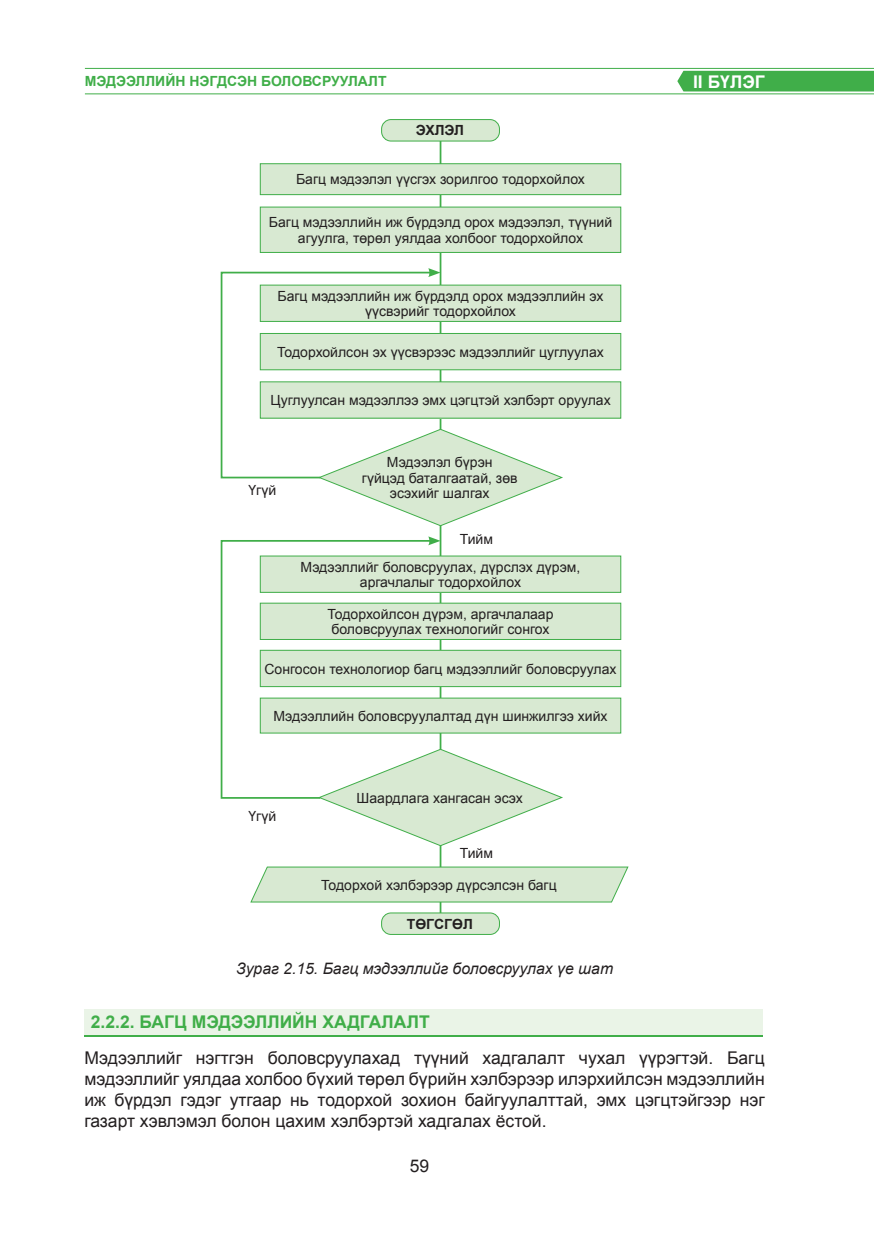
<style>
.page{position:relative;width:874px;height:1241px;background:#fff}
.page>*{position:absolute;margin:0;border:0;box-sizing:border-box;transform-origin:0 0}
.TEXT{font:17.5px/21px "Mogul Arial";color:#231f20;text-align:justify}
.jijig_garchig{font:700 17.5px "Mogul Arial";color:#40ae49}
.t1{font:700 17.5px "Mogul Arial";color:#fff}
.zurag{font:italic 15.75px "Mogul Arial";color:#231f20}
.TEXT-2{font:14px/15.4px "Mogul Arial";color:#231f20;text-align:center}
.t2{font:700 14px "Mogul Arial";color:#40ae49}
.TEXT-3{font:700 14px "Mogul Arial";color:#231f20}
</style>
<div class="page">
<hr style="left:85px;top:68px;width:788px;height:1px;background:#40ae49">
<hr style="left:85px;top:93px;width:788px;height:1px;background:#40ae49">
<div style="left:677px;top:71px;width:196px;height:20px;background:#40ae49"></div>
<hr style="left:439px;top:137px;width:2px;height:785px;background:#40ae49">
<div style="left:381px;top:119px;width:118px;height:22px;background:#d8e9d2;border-radius:9px"></div>
<div style="left:381px;top:119px;width:118px;height:22px;border:1px solid #40ae49;border-radius:9px"></div>
<div style="left:381px;top:912px;width:118px;height:22px;background:#d8e9d2;border-radius:9px"></div>
<div style="left:381px;top:912px;width:118px;height:22px;border:1px solid #40ae49;border-radius:9px"></div>
<div style="left:260px;top:164px;width:360px;height:31px;background:#d8e9d2"></div>
<div style="left:260px;top:163px;width:361px;height:32px;border:1px solid #40ae49"></div>
<div style="left:260px;top:207px;width:360px;height:45px;background:#d8e9d2"></div>
<div style="left:260px;top:206px;width:361px;height:47px;border:1px solid #40ae49"></div>
<div style="left:260px;top:285px;width:360px;height:36px;background:#d8e9d2"></div>
<div style="left:260px;top:284px;width:361px;height:38px;border:1px solid #40ae49"></div>
<div style="left:260px;top:556px;width:360px;height:36px;background:#d8e9d2"></div>
<svg style="left:322px;top:428px;width:241px;height:98px"></svg>
<svg style="left:322px;top:748px;width:241px;height:98px"></svg>
<div style="left:260px;top:333px;width:360px;height:37px;background:#d8e9d2"></div>
<div style="left:260px;top:333px;width:361px;height:37px;border:1px solid #40ae49"></div>
<div style="left:260px;top:603px;width:360px;height:36px;background:#d8e9d2"></div>
<div style="left:260px;top:602px;width:361px;height:37px;border:1px solid #40ae49"></div>
<div style="left:260px;top:382px;width:360px;height:36px;background:#d8e9d2"></div>
<div style="left:260px;top:650px;width:360px;height:36px;background:#d8e9d2"></div>
<div style="left:260px;top:649px;width:361px;height:38px;border:1px solid #40ae49"></div>
<div style="left:260px;top:698px;width:360px;height:35px;background:#d8e9d2"></div>
<div style="left:260px;top:697px;width:361px;height:36px;border:1px solid #40ae49"></div>
<svg style="left:250px;top:865px;width:379px;height:37px;background:#d4e8cf"></svg>
<svg style="left:220px;top:271px;width:212px;height:208px"></svg>
<svg style="left:428px;top:268px;width:12px;height:9px"></svg>
<svg style="left:220px;top:540px;width:212px;height:259px"></svg>
<svg style="left:428px;top:536px;width:12px;height:9px"></svg>
<div style="left:84px;top:1008px;width:678px;height:27px;background:#eaf4e7"></div>
<hr style="left:84px;top:1035px;width:678px;height:1px;background:#40ae49">
<p class="t2" style="left:85px;top:71px;width:303px">МЭДЭЭЛЛИЙН НЭГДСЭН БОЛОВСРУУЛАЛТ</p>
<p class="t1" style="left:692px;top:70px;width:73px">II БҮЛЭГ</p>
<p class="TEXT-3" style="left:415px;top:121px;width:50px">ЭХЛЭЛ</p>
<p class="TEXT-2" style="left:296px;top:172px;width:290px">Багц мэдээлэл үүсгэх зорилгоо тодорхойлох</p>
<p class="TEXT-2" style="left:269px;top:215px;width:344px">Багц мэдээллийн иж бүрдэлд орох мэдээлэл, түүний агуулга, төрөл уялдаа холбоог тодорхойлох</p>
<p class="TEXT-2" style="left:277px;top:288px;width:327px">Багц мэдээллийн иж бүрдэлд орох мэдээллийн эх үүсвэрийг тодорхойлох</p>
<p class="TEXT-2" style="left:277px;top:344px;width:328px">Тодорхойлсон эх үүсвэрээс мэдээллийг цуглуулах</p>
<p class="TEXT-2" style="left:270px;top:392px;width:341px">Цуглуулсан мэдээллээ эмх цэгцтэй хэлбэрт оруулах</p>
<p class="TEXT-2" style="left:248px;top:483px;width:29px">Үгүй</p>
<p class="TEXT-2" style="left:362px;top:454px;width:157px">Мэдээлэл бүрэн<br>гүйцэд баталгаатай, зөв эсэхийг шалгах</p>
<p class="TEXT-2" style="left:459px;top:531px;width:35px">Тийм</p>
<p class="TEXT-2" style="left:300px;top:559px;width:281px">Мэдээллийг боловсруулах, дүрслэх дүрэм, аргачлалыг тодорхойлох</p>
<p class="TEXT-2" style="left:327px;top:606px;width:227px;text-align:left">Тодорхойлсон дүрэм, аргачлалаар боловсруулах технологийг сонгох</p>
<p class="TEXT-2" style="left:264px;top:661px;width:353px">Сонгосон технологиор багц мэдээллийг боловсруулах</p>
<p class="TEXT-2" style="left:273px;top:708px;width:335px">Мэдээллийн боловсруулалтад дүн шинжилгээ хийх</p>
<p class="TEXT-2" style="left:248px;top:807px;width:29px">Үгүй</p>
<p class="TEXT-2" style="left:356px;top:790px;width:168px">Шаардлага хангасан эсэх</p>
<p class="TEXT-2" style="left:459px;top:845px;width:35px">Тийм</p>
<p class="TEXT-2" style="left:321px;top:877px;width:237px">Тодорхой хэлбэрээр дүрсэлсэн багц</p>
<p class="TEXT-3" style="left:406px;top:914px;width:67px">ТӨГСГӨЛ</p>
<p class="zurag" style="left:236px;top:957px;width:378px">Зураг 2.15. Багц мэдээллийг боловсруулах үе шат</p>
<p class="jijig_garchig" style="left:91px;top:1009px;width:340px">2.2.2. БАГЦ МЭДЭЭЛЛИЙН ХАДГАЛАЛТ</p>
<p class="TEXT" style="left:84px;top:1046px;width:681px">Мэдээллийг нэгтгэн боловсруулахад түүний хадгалалт чухал үүрэгтэй. Багц мэдээллийг уялдаа холбоо бүхий төрөл бүрийн хэлбэрээр илэрхийлсэн мэдээллийн иж бүрдэл гэдэг утгаар нь тодорхой зохион байгуулалттай, эмх цэгцтэйгээр нэг газарт хэвлэмэл болон цахим хэлбэртэй хадгалах ёстой.</p>
<p class="TEXT" style="left:409px;top:1155px;width:21px">59</p>
</div>
